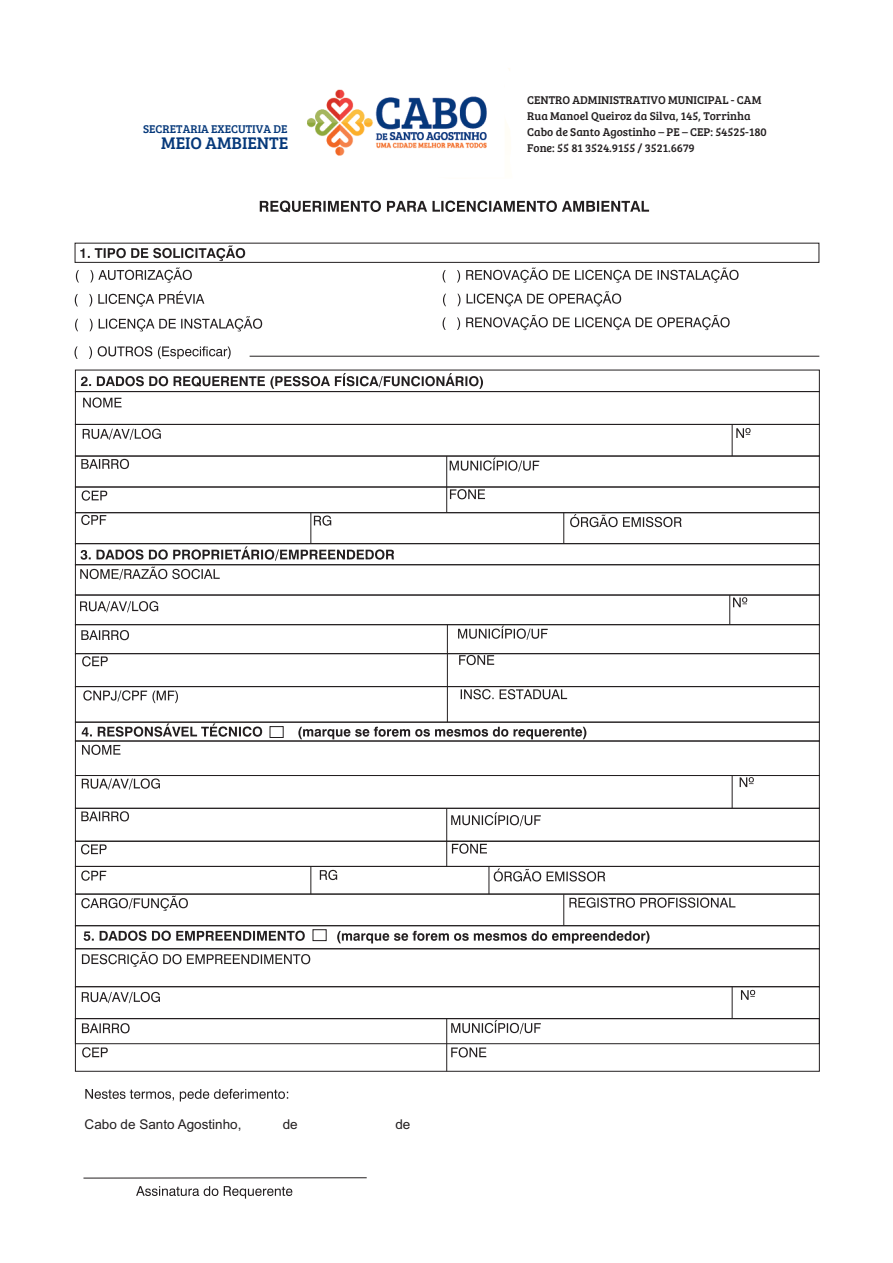
<style>
.page{position:relative;width:893px;height:1263px;background:#fff}
.page>*{position:absolute;margin:0;border:0;box-sizing:border-box;transform-origin:0 0}
.t1{font:17.4px "Bree Serif";color:#05387a}
.t2{font:13.5px "Arial";color:#231f20}
.t3{font:11.55px/15.8px "Bree Serif";color:#231f20}
.t4{font:11.55px "Bree Serif";color:#05387a}
</style>
<div class="page">
<svg style="left:260px;top:201px;width:389px;height:11px"></svg>
<svg style="left:80px;top:245px;width:165px;height:16px"></svg>
<svg style="left:76px;top:267px;width:116px;height:16px"></svg>
<svg style="left:75px;top:291px;width:129px;height:16px"></svg>
<svg style="left:75px;top:316px;width:187px;height:15px"></svg>
<svg style="left:75px;top:346px;width:156px;height:13px"></svg>
<svg style="left:443px;top:267px;width:296px;height:16px"></svg>
<svg style="left:443px;top:291px;width:178px;height:15px"></svg>
<svg style="left:443px;top:315px;width:287px;height:15px"></svg>
<hr style="left:250px;top:356px;width:569px;height:1px;background:#231f20">
<svg style="left:81px;top:373px;width:402px;height:16px"></svg>
<svg style="left:83px;top:397px;width:39px;height:11px"></svg>
<svg style="left:83px;top:429px;width:78px;height:11px"></svg>
<svg style="left:736px;top:428px;width:15px;height:10px"></svg>
<svg style="left:81px;top:459px;width:48px;height:10px"></svg>
<svg style="left:450px;top:458px;width:89px;height:14px"></svg>
<svg style="left:82px;top:490px;width:25px;height:11px"></svg>
<svg style="left:450px;top:489px;width:35px;height:10px"></svg>
<svg style="left:81px;top:515px;width:25px;height:10px"></svg>
<svg style="left:314px;top:515px;width:17px;height:11px"></svg>
<svg style="left:570px;top:514px;width:112px;height:13px"></svg>
<div style="left:75px;top:243px;width:744px;height:20px;border:1px solid #231f20"></div>
<div style="left:75px;top:391px;width:744px;height:34px;border:1px solid #231f20"></div>
<div style="left:75px;top:424px;width:744px;height:32px;border:1px solid #231f20"></div>
<hr style="left:732px;top:424px;width:1px;height:32px;background:#231f20">
<div style="left:75px;top:456px;width:744px;height:31px;border:1px solid #231f20"></div>
<hr style="left:446px;top:456px;width:1px;height:57px;background:#231f20">
<div style="left:75px;top:487px;width:744px;height:26px;border:1px solid #231f20"></div>
<div style="left:75px;top:512px;width:744px;height:32px;border:1px solid #231f20"></div>
<hr style="left:311px;top:513px;width:1px;height:31px;background:#231f20">
<hr style="left:563px;top:513px;width:1px;height:31px;background:#231f20">
<div style="left:75px;top:543px;width:744px;height:22px;border:1px solid #231f20"></div>
<svg style="left:80px;top:546px;width:314px;height:34px"></svg>
<svg style="left:80px;top:601px;width:78px;height:11px"></svg>
<svg style="left:733px;top:597px;width:14px;height:10px"></svg>
<svg style="left:81px;top:630px;width:48px;height:10px"></svg>
<svg style="left:458px;top:626px;width:90px;height:14px"></svg>
<svg style="left:82px;top:656px;width:26px;height:10px"></svg>
<svg style="left:459px;top:655px;width:35px;height:10px"></svg>
<svg style="left:83px;top:690px;width:95px;height:13px"></svg>
<svg style="left:461px;top:689px;width:106px;height:10px"></svg>
<div style="left:75px;top:564px;width:744px;height:31px;border:1px solid #231f20"></div>
<div style="left:75px;top:595px;width:744px;height:30px;border:1px solid #231f20"></div>
<hr style="left:729px;top:595px;width:1px;height:30px;background:#231f20">
<div style="left:75px;top:624px;width:744px;height:30px;border:1px solid #231f20"></div>
<hr style="left:447px;top:625px;width:1px;height:97px;background:#231f20">
<div style="left:75px;top:653px;width:744px;height:34px;border:1px solid #231f20"></div>
<div style="left:75px;top:686px;width:744px;height:36px;border:1px solid #231f20"></div>
<svg style="left:82px;top:724px;width:504px;height:15px"></svg>
<div style="left:270px;top:726px;width:13px;height:12px;border:1px solid #231f20"></div>
<div style="left:75px;top:722px;width:744px;height:19px;border:1px solid #231f20"></div>
<svg style="left:82px;top:745px;width:38px;height:10px"></svg>
<svg style="left:82px;top:778px;width:78px;height:12px"></svg>
<svg style="left:740px;top:777px;width:14px;height:10px"></svg>
<svg style="left:81px;top:811px;width:48px;height:10px"></svg>
<svg style="left:451px;top:812px;width:90px;height:14px"></svg>
<svg style="left:81px;top:844px;width:26px;height:10px"></svg>
<svg style="left:452px;top:843px;width:35px;height:11px"></svg>
<svg style="left:81px;top:870px;width:25px;height:11px"></svg>
<svg style="left:320px;top:870px;width:17px;height:10px"></svg>
<div style="left:75px;top:741px;width:744px;height:35px;border:1px solid #231f20"></div>
<div style="left:75px;top:775px;width:744px;height:33px;border:1px solid #231f20"></div>
<hr style="left:732px;top:775px;width:1px;height:33px;background:#231f20">
<div style="left:75px;top:808px;width:744px;height:33px;border:1px solid #231f20"></div>
<hr style="left:446px;top:808px;width:1px;height:58px;background:#231f20">
<div style="left:75px;top:841px;width:744px;height:25px;border:1px solid #231f20"></div>
<svg style="left:81px;top:896px;width:107px;height:15px"></svg>
<div style="left:75px;top:866px;width:744px;height:28px;border:1px solid #231f20"></div>
<svg style="left:311px;top:866px;width:1px;height:28px"></svg>
<hr style="left:563px;top:894px;width:1px;height:32px;background:#231f20">
<svg style="left:489px;top:866px;width:246px;height:42px"></svg>
<svg style="left:84px;top:931px;width:565px;height:12px"></svg>
<div style="left:313px;top:929px;width:13px;height:12px;border:1px solid #231f20"></div>
<svg style="left:82px;top:952px;width:228px;height:15px"></svg>
<svg style="left:82px;top:992px;width:78px;height:11px"></svg>
<svg style="left:741px;top:990px;width:14px;height:10px"></svg>
<svg style="left:82px;top:1023px;width:48px;height:10px"></svg>
<svg style="left:451px;top:1020px;width:90px;height:14px"></svg>
<svg style="left:82px;top:1047px;width:26px;height:10px"></svg>
<svg style="left:451px;top:1047px;width:35px;height:10px"></svg>
<hr style="left:732px;top:987px;width:1px;height:31px;background:#231f20">
<hr style="left:446px;top:1018px;width:1px;height:53px;background:#231f20">
<div style="left:75px;top:1018px;width:744px;height:26px;border:1px solid #231f20"></div>
<div style="left:75px;top:986px;width:744px;height:33px;border:1px solid #231f20"></div>
<svg style="left:85px;top:1089px;width:203px;height:12px"></svg>
<svg style="left:136px;top:1186px;width:156px;height:12px"></svg>
<hr style="left:83px;top:1177px;width:284px;height:1px;background:#231f20">
<div style="left:75px;top:894px;width:744px;height:32px;border:1px solid #231f20"></div>
<div style="left:75px;top:925px;width:744px;height:24px;border:1px solid #231f20"></div>
<img style="left:307px;top:68px;width:203px;height:88px">
<p class="t4" style="left:143px;top:121px;width:146px">SECRETARIA EXECUTIVA DE</p>
<h1 class="t1" style="left:161px;top:130px;width:129px">MEIO AMBIENTE</h1>
<p class="t3" style="left:527px;top:92px;width:241px">CENTRO ADMINISTRATIVO MUNICIPAL - CAM Rua Manoel Queiroz da Silva, 145, Torrinha Cabo de Santo Agostinho – PE – CEP: 54525-180<br>Fone: 55 81 3524.9155 / 3521.6679</p>
<p class="t2" style="left:85px;top:1119px;width:158px">Cabo de Santo Agostinho,</p>
<p class="t2" style="left:283px;top:1119px;width:17px">de</p>
<p class="t2" style="left:395px;top:1119px;width:17px">de</p>
</div>
